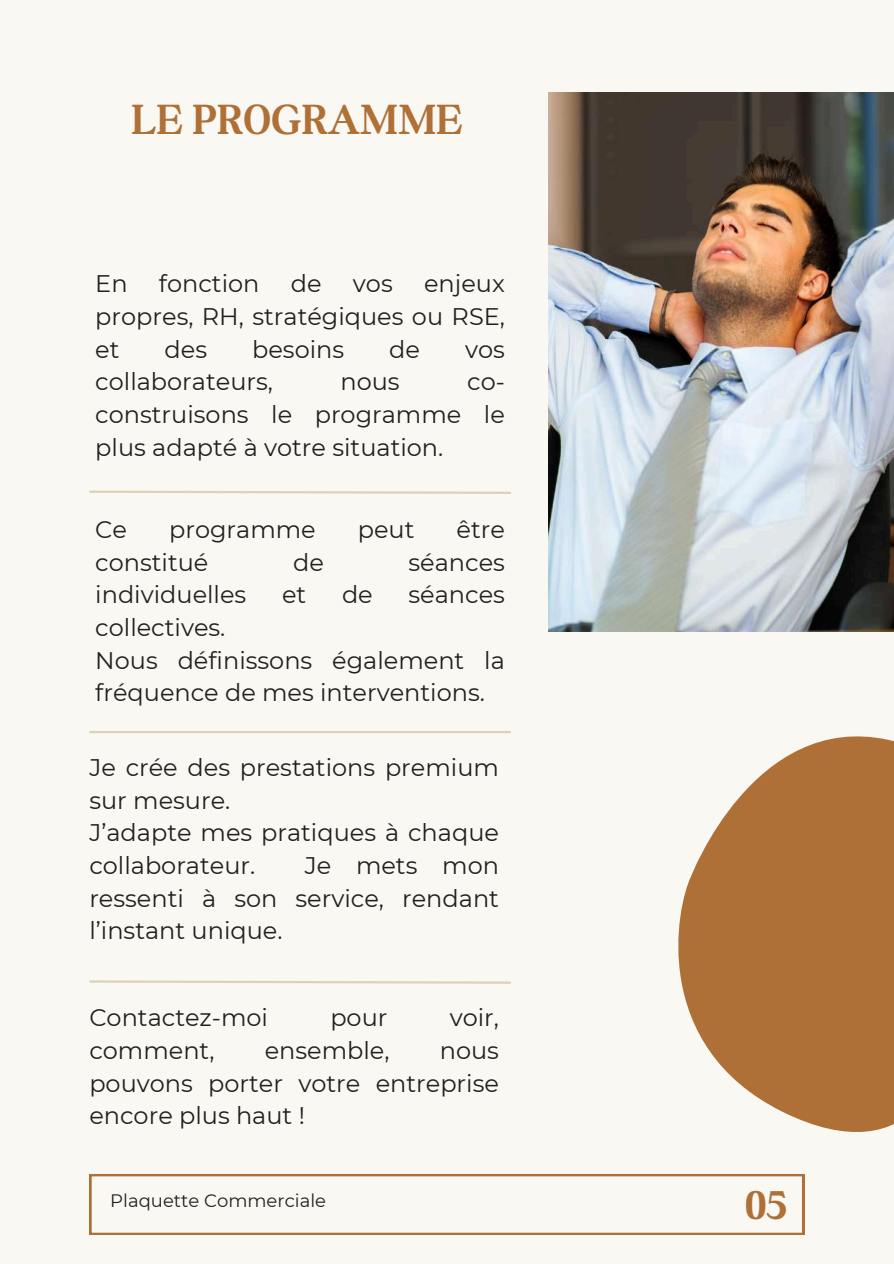
<style>
.page{position:relative;width:894px;height:1264px;background:#fff}
.page>*{position:absolute;margin:0;border:0;box-sizing:border-box;transform-origin:0 0}
.t1{font:700 45px "Boston Angel";letter-spacing:.02em;color:#af7037}
.t2{font:24px/32.7px "Montserrat";color:#231f20;text-align:justify}
.t3{font:18px "Montserrat";color:#231f20}
</style>
<div class="page">
<div style="left:0;top:0;width:893px;height:1263px;background:#faf8f2"></div>
<img style="left:548px;top:93px;width:345px;height:538px">
<svg style="left:89px;top:1174px;width:715px;height:60px"></svg>
<svg style="left:89px;top:490px;width:422px;height:4px"></svg>
<hr style="left:89px;top:731px;width:421px;height:2px;background:#ddd1b8">
<svg style="left:89px;top:980px;width:422px;height:4px"></svg>
<svg style="left:603px;top:736px;width:290px;height:441px;fill:#af7037"></svg>
<h1 class="t1" style="left:132px;top:92px;width:331px">LE PROGRAMME</h1>
<p class="t2" style="left:95px;top:267px;width:34px">En</p>
<p class="t2" style="left:159px;top:267px;width:102px">fonction</p>
<p class="t2" style="left:291px;top:267px;width:32px">de</p>
<p class="t2" style="left:353px;top:267px;width:41px">vos</p>
<p class="t2" style="left:95px;top:267px;width:411px;text-indent:329px">enjeux propres, RH, stratégiques ou RSE, et</p>
<p class="t2" style="left:164px;top:333px;width:44px">des</p>
<p class="t2" style="left:252px;top:333px;width:93px">besoins</p>
<p class="t2" style="left:389px;top:333px;width:32px">de</p>
<p class="t2" style="left:465px;top:333px;width:41px">vos</p>
<p class="t2" style="left:95px;top:365px;width:179px">collaborateurs,</p>
<p class="t2" style="left:340px;top:365px;width:61px">nous</p>
<p class="t2" style="left:95px;top:365px;width:411px;text-indent:372px">co&shy;construisons le programme le plus adapté à votre situation.</p>
<p class="t2" style="left:95px;top:513px;width:33px">Ce</p>
<p class="t2" style="left:169px;top:513px;width:148px">programme</p>
<p class="t2" style="left:358px;top:513px;width:58px">peut</p>
<p class="t2" style="left:456px;top:513px;width:50px">être</p>
<p class="t2" style="left:95px;top:546px;width:115px">constitué</p>
<p class="t2" style="left:293px;top:546px;width:32px">de</p>
<p class="t2" style="left:408px;top:546px;width:98px">séances</p>
<p class="t2" style="left:95px;top:578px;width:152px">individuelles</p>
<p class="t2" style="left:282px;top:578px;width:26px">et</p>
<p class="t2" style="left:342px;top:578px;width:32px">de</p>
<p class="t2" style="left:408px;top:578px;width:98px">séances</p>
<p class="t2" style="left:95px;top:611px;width:411px;text-align:left">collectives.<br>Nous définissons également la fréquence de mes interventions.</p>
<p class="t2" style="left:89px;top:751px;width:411px;text-align:left">Je crée des prestations premium sur mesure.<br>J’adapte mes pratiques à chaque collaborateur.</p>
<p class="t2" style="left:89px;top:849px;width:411px;text-indent:215px">Je mets mon ressenti à son service, rendant l’instant unique.</p>
<p class="t2" style="left:89px;top:1001px;width:180px">Contactez-moi</p>
<p class="t2" style="left:330px;top:1001px;width:59px">pour</p>
<p class="t2" style="left:449px;top:1001px;width:51px">voir,</p>
<p class="t2" style="left:89px;top:1034px;width:127px">comment,</p>
<p class="t2" style="left:265px;top:1034px;width:126px">ensemble,</p>
<p class="t2" style="left:89px;top:1034px;width:411px;text-indent:350px">nous pouvons porter votre entreprise encore plus haut !</p>
<p class="t3" style="left:110px;top:1189px;width:217px">Plaquette Commerciale</p>
<h1 class="t1" style="left:745px;top:1177px;width:42px">05</h1>
</div>
